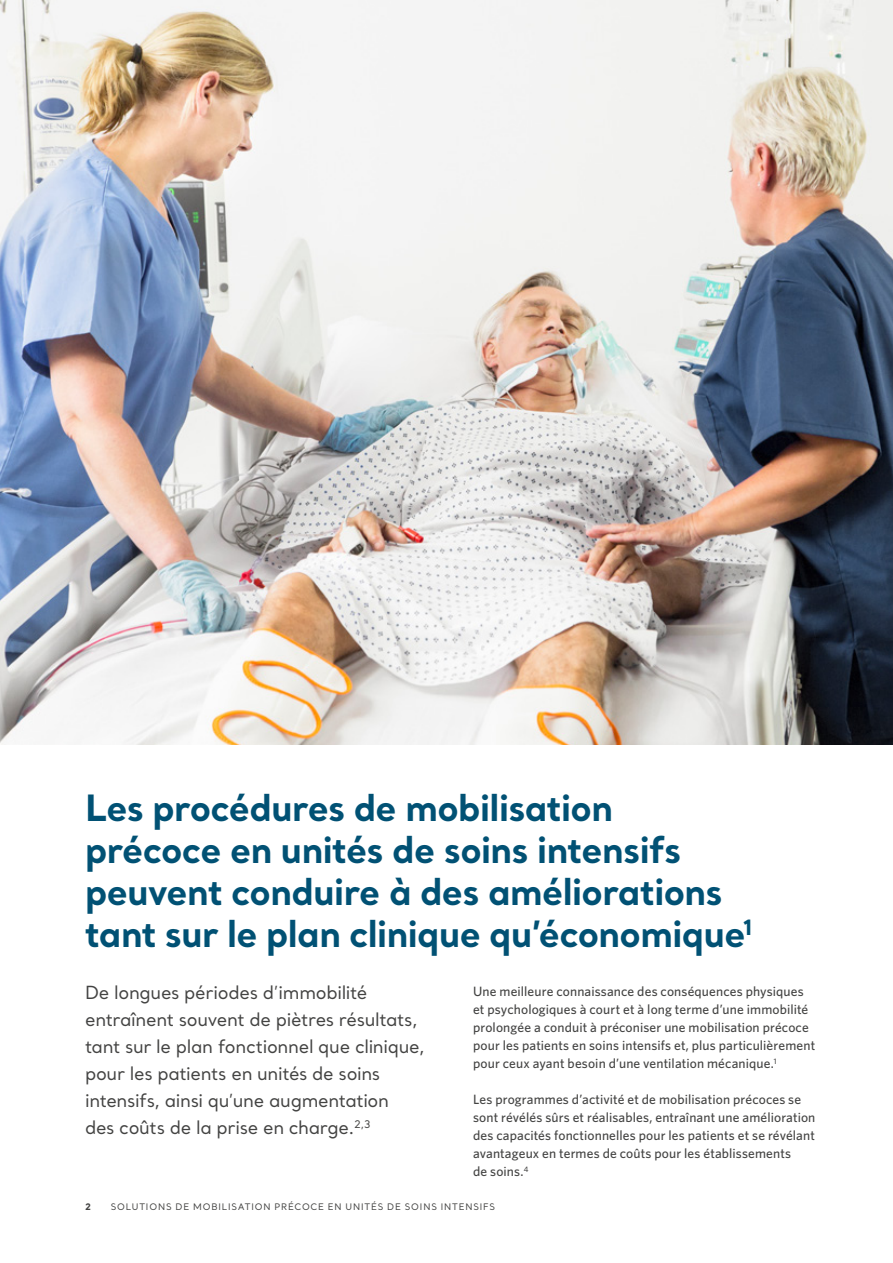
<style>
.page{position:relative;width:893px;height:1263px;background:#fff}
.page>*{position:absolute;margin:0;border:0;box-sizing:border-box;transform-origin:0 0}
.Headline_Santral_Bol{font:700 36px/42px "Santral";letter-spacing:-.015em;color:#015174}
.Preamble_Santral_Reg{font:18px/27px "Santral";letter-spacing:-.02em;color:#434342}
.Indent_body_copy_Whi{font:500 13.5px/18px "Whitney";letter-spacing:.01em;color:#434342}
.t1{font:9px "Santral";letter-spacing:.095em;color:#434342}
.t2{font:700 9px "Santral";color:#434342}
</style>
<div class="page">
<img style="left:0;top:0;width:893px;height:744px">
<p class="Headline_Santral_Bol" style="left:85px;top:786px;width:669px">Les procédures de mobilisation précoce en unités de soins intensifs peuvent conduire à des améliorations tant sur le plan clinique qu’économique<sup>1</sup></p>
<p class="Indent_body_copy_Whi" style="left:473px;top:982px;width:344px">Une meilleure connaissance des conséquences physiques et psychologiques à court et à long terme d’une immobilité prolongée a conduit à préconiser une mobilisation précoce pour les patients en soins intensifs et, plus particulièrement pour ceux ayant besoin d’une ventilation mécanique.<sup>1</sup></p>
<p class="Indent_body_copy_Whi" style="left:473px;top:1090px;width:344px">Les programmes d’activité et de mobilisation précoces se sont révélés sûrs et réalisables, entraînant une amélioration des capacités fonctionnelles pour les patients et se révélant avantageux en termes de coûts pour les établissements<br>de soins.<sup>4</sup></p>
<p class="Preamble_Santral_Reg" style="left:85px;top:979px;width:341px">De longues périodes d’immobilité entraînent souvent de piètres résultats, tant sur le plan fonctionnel que clinique, pour les patients en unités de soins intensifs, ainsi qu’une augmentation<br>des coûts de la prise en charge.<sup>2,3</sup></p>
<p class="t2" style="left:85px;top:1200px;width:7px">2</p>
<p class="t1" style="left:111px;top:1201px;width:386px">SOLUTIONS DE MOBILISATION PRÉCOCE EN UNITÉS DE SOINS INTENSIFS</p>
</div>
